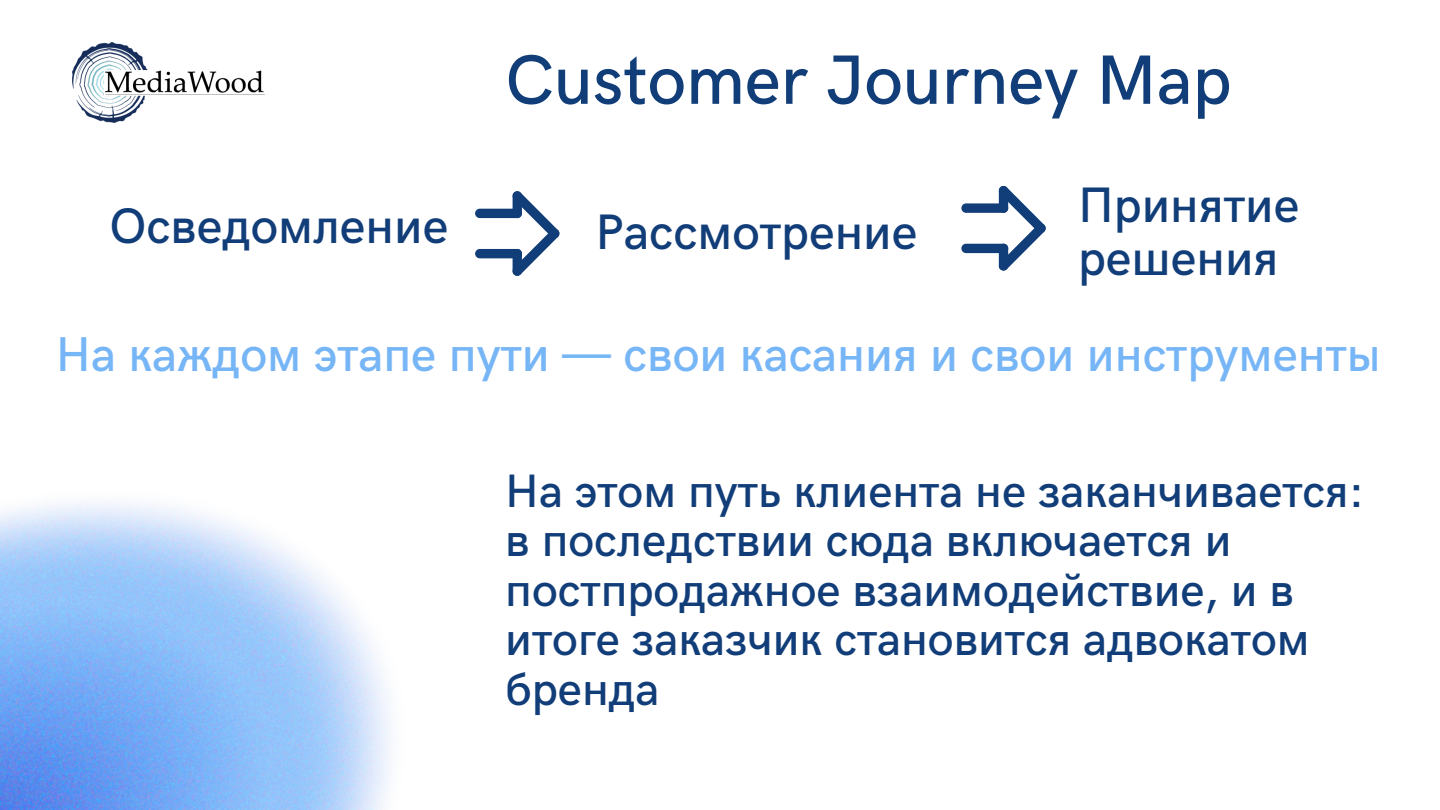
<style>
.page{position:relative;width:1440px;height:810px;background:#fff}
.page>*{position:absolute;margin:0;border:0;box-sizing:border-box;transform-origin:0 0}
.t1{font:500 70px "HK Grotesk";color:#113d79}
.t2{font:500 50px/52.5px "HK Grotesk";color:#113d79}
.t3{font:500 49px "HK Grotesk";color:#76b5f6}
.t4{font:500 47px/49.5px "HK Grotesk";color:#113d79}
</style>
<div class="page">
<img style="left:0;top:501px;width:393px;height:309px">
<img style="left:72px;top:43px;width:192px;height:79px">
<svg style="left:512px;top:191px;width:48px;height:85px"></svg>
<div style="left:513px;top:249px;width:9px;height:27px;background:#113d79;border-radius:5px"></div>
<div style="left:513px;top:191px;width:9px;height:27px;background:#113d79;border-radius:5px"></div>
<div style="left:475px;top:209px;width:47px;height:9px;background:#113d79;border-radius:5px"></div>
<div style="left:475px;top:249px;width:47px;height:9px;background:#113d79;border-radius:5px"></div>
<svg style="left:998px;top:186px;width:48px;height:82px"></svg>
<div style="left:999px;top:244px;width:9px;height:27px;background:#113d79;border-radius:5px"></div>
<div style="left:999px;top:186px;width:9px;height:27px;background:#113d79;border-radius:5px"></div>
<div style="left:961px;top:203px;width:47px;height:10px;background:#113d79;border-radius:5px"></div>
<div style="left:961px;top:244px;width:47px;height:9px;background:#113d79;border-radius:5px"></div>
<h1 class="t1" style="left:505px;top:41px;width:728px">Customer Journey Map</h1>
<p class="t2" style="left:109px;top:202px;width:340px">Осведомление</p>
<p class="t2" style="left:596px;top:207px;width:323px">Рассмотрение</p>
<p class="t2" style="left:1078px;top:181px;width:223px">Принятие решения</p>
<p class="t3" style="left:56px;top:327px;width:1319px">На каждом этапе пути — свои касания и свои инструменты</p>
<p class="t4" style="left:505px;top:468px;width:860px">На этом путь клиента не заканчивается: в последствии сюда включается и постпродажное взаимодействие, и в итоге заказчик становится адвокатом бренда</p>
</div>
